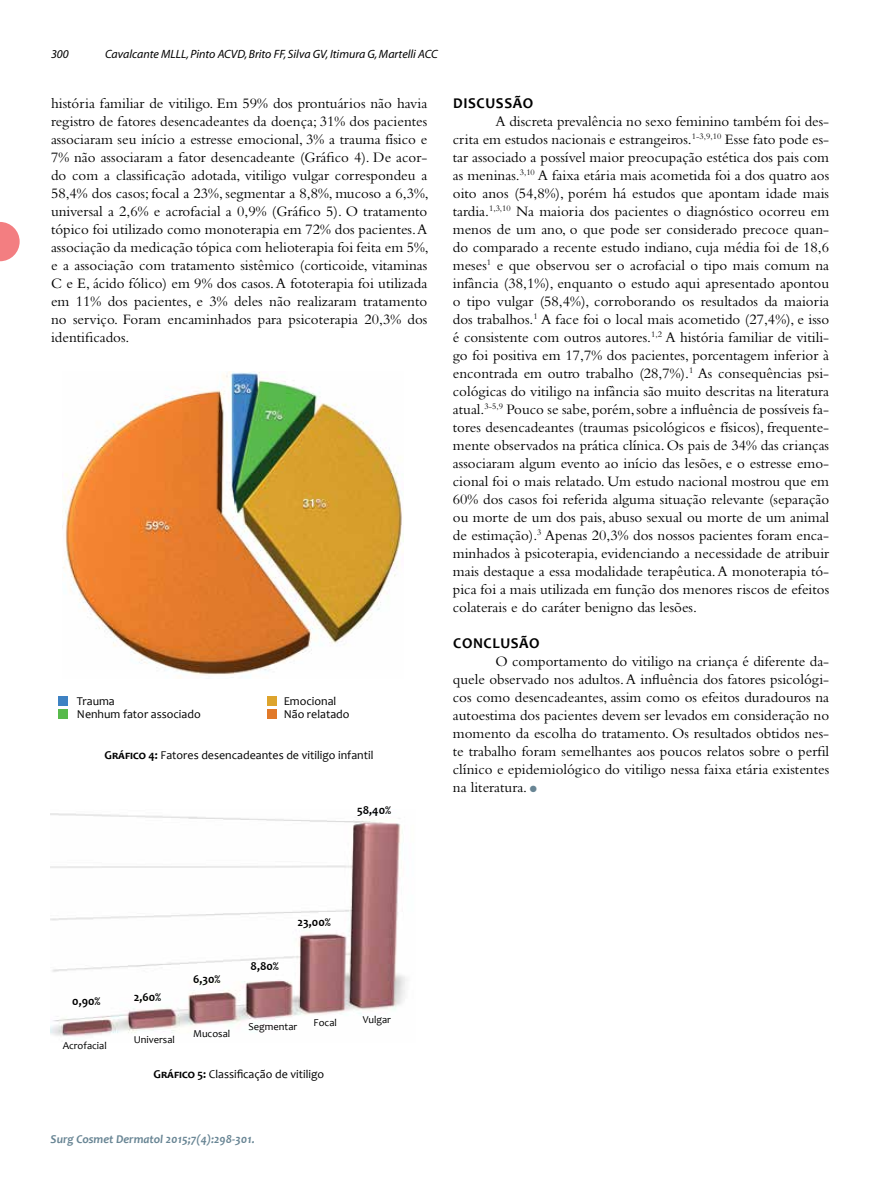
<style>
.page{position:relative;width:893px;height:1191px;background:#fff}
.page>*{position:absolute;margin:0;border:0;box-sizing:border-box;transform-origin:0 0}
.t1{font:15px/18px "Bembo";color:#000;text-align:justify}
.t2{font:700 15px "Candara";letter-spacing:.04em;color:#000}
.t3{font:12px/13.5px "Candara";color:#000}
.t4{font:italic 12px "Myriad";color:#000}
.t5{font:italic 700 12px "Candara";color:#688594}
.t6{font:700 12px "Candara";color:#000}
.t7{font:10.5px "Candara";color:#000}
.s1{font-weight:700}
.s2{color:#688594}
</style>
<div class="page">
<svg style="left:0;top:222px;width:20px;height:39px"></svg>
<img style="left:63px;top:371px;width:341px;height:306px">
<div style="left:58px;top:696px;width:9px;height:9px;background:#3e82c3"></div>
<div style="left:267px;top:709px;width:10px;height:9px;background:#e17929"></div>
<div style="left:58px;top:709px;width:9px;height:9px;background:#58ba4c"></div>
<div style="left:267px;top:696px;width:10px;height:9px;background:#dda42d"></div>
<img style="left:51px;top:813px;width:356px;height:224px">
<p class="t4" style="left:51px;top:48px;width:19px">300</p>
<p class="t4" style="left:105px;top:48px;width:334px">Cavalcante MLLL, Pinto ACVD, Brito FF, Silva GV, Itimura G, Martelli ACC</p>
<p class="t1" style="left:51px;top:94px;width:379px">história familiar de vitiligo. Em 59% dos prontuários não havia registro de fatores desencadeantes da doença; 31% dos pacientes associaram seu início a estresse emocional, 3% a trauma físico e 7% não associaram a fator desencadeante (Gráfico 4). De acor&shy;do com a classificação adotada, vitiligo vulgar correspondeu a 58,4% dos casos; focal a 23%, segmentar a 8,8%, mucoso a 6,3%, universal a 2,6% e acrofacial a 0,9% (Gráfico 5). O tratamento tópico foi utilizado como monoterapia em 72% dos pacientes. A associação da medicação tópica com helioterapia foi feita em 5%, e a associação com tratamento sistêmico (corticoide, vitaminas C e E, ácido fólico) em 9% dos casos. A fototerapia foi utilizada em 11% dos pacientes, e 3% deles não realizaram tratamento no serviço. Foram encaminhados para psicoterapia 20,3% dos identificados.</p>
<p class="t3" style="left:77px;top:694px;width:125px">Trauma<br>Nenhum fator associado</p>
<p class="t3" style="left:284px;top:694px;width:67px">Emocional<br>Não relatado</p>
<p class="t3" style="left:105px;top:748px;width:270px"><span class="s1">Gráfico 4:</span> Fatores desencadeantes de vitiligo infantil</p>
<p class="t6" style="left:357px;top:803px;width:36px">58,40%</p>
<p class="t2" style="left:453px;top:94px;width:82px">DISCUSSÃO</p>
<p class="t1" style="left:453px;top:112px;width:378px;text-indent:43px">A discreta prevalência no sexo feminino também foi des&shy;crita em estudos nacionais e estrangeiros.<sup>1-3,9,10</sup> Esse fato pode es&shy;tar associado a possível maior preocupação estética dos pais com as meninas.<sup>3,10</sup> A faixa etária mais acometida foi a dos quatro aos oito anos (54,8%), porém há estudos que apontam idade mais tardia.<sup>1,3,10</sup> Na maioria dos pacientes o diagnóstico ocorreu em menos de um ano, o que pode ser considerado precoce quan&shy;do comparado a recente estudo indiano, cuja média foi de 18,6 meses<sup>1</sup> e que observou ser o acrofacial o tipo mais comum na infância (38,1%), enquanto o estudo aqui apresentado apontou o tipo vulgar (58,4%), corroborando os resultados da maioria dos trabalhos.<sup>1</sup> A face foi o local mais acometido (27,4%), e isso é consistente com outros autores.<sup>1,2</sup> A história familiar de vitili&shy;go foi positiva em 17,7% dos pacientes, porcentagem inferior à encontrada em outro trabalho (28,7%).<sup>1</sup> As consequências psi&shy;cológicas do vitiligo na infância são muito descritas na literatura atual.<sup>3-5,9</sup> Pouco se sabe, porém, sobre a influência de possíveis fa&shy;tores desencadeantes (traumas psicológicos e físicos), frequente&shy;mente observados na prática clínica. Os pais de 34% das crianças associaram algum evento ao início das lesões, e o estresse emo&shy;cional foi o mais relatado. Um estudo nacional mostrou que em 60% dos casos foi referida alguma situação relevante (separação ou morte de um dos pais, abuso sexual ou morte de um animal de estimação).<sup>3</sup> Apenas 20,3% dos nossos pacientes foram enca&shy;minhados à psicoterapia, evidenciando a necessidade de atribuir mais destaque a essa modalidade terapêutica. A monoterapia tó&shy;pica foi a mais utilizada em função dos menores riscos de efeitos colaterais e do caráter benigno das lesões.</p>
<p class="t2" style="left:453px;top:634px;width:88px">CONCLUSÃO</p>
<p class="t1" style="left:453px;top:652px;width:378px;text-indent:43px">O comportamento do vitiligo na criança é diferente da&shy;quele observado nos adultos. A influência dos fatores psicológi&shy;cos como desencadeantes, assim como os efeitos duradouros na autoestima dos pacientes devem ser levados em consideração no momento da escolha do tratamento. Os resultados obtidos nes&shy;te trabalho foram semelhantes aos poucos relatos sobre o perfil clínico e epidemiológico do vitiligo nessa faixa etária existentes na literatura. <span class="s2">●</span></p>
<p class="t6" style="left:72px;top:993px;width:30px">0,90%</p>
<p class="t6" style="left:134px;top:989px;width:29px">2,60%</p>
<p class="t7" style="left:63px;top:1039px;width:46px">Acrofacial</p>
<p class="t7" style="left:134px;top:1033px;width:43px">Universal</p>
<p class="t6" style="left:193px;top:971px;width:29px">6,30%</p>
<p class="t7" style="left:193px;top:1027px;width:39px">Mucosal</p>
<p class="t6" style="left:251px;top:958px;width:30px">8,80%</p>
<p class="t6" style="left:298px;top:914px;width:35px">23,00%</p>
<p class="t7" style="left:249px;top:1020px;width:50px">Segmentar</p>
<p class="t7" style="left:314px;top:1016px;width:25px">Focal</p>
<p class="t3" style="left:154px;top:1067px;width:172px"><span class="s1">Gráfico 5:</span> Classificação de vitiligo</p>
<p class="t5" style="left:51px;top:1131px;width:206px">Surg Cosmet Dermatol 2015;7(4):298-301.</p>
<p class="t7" style="left:363px;top:1012px;width:30px">Vulgar</p>
</div>
